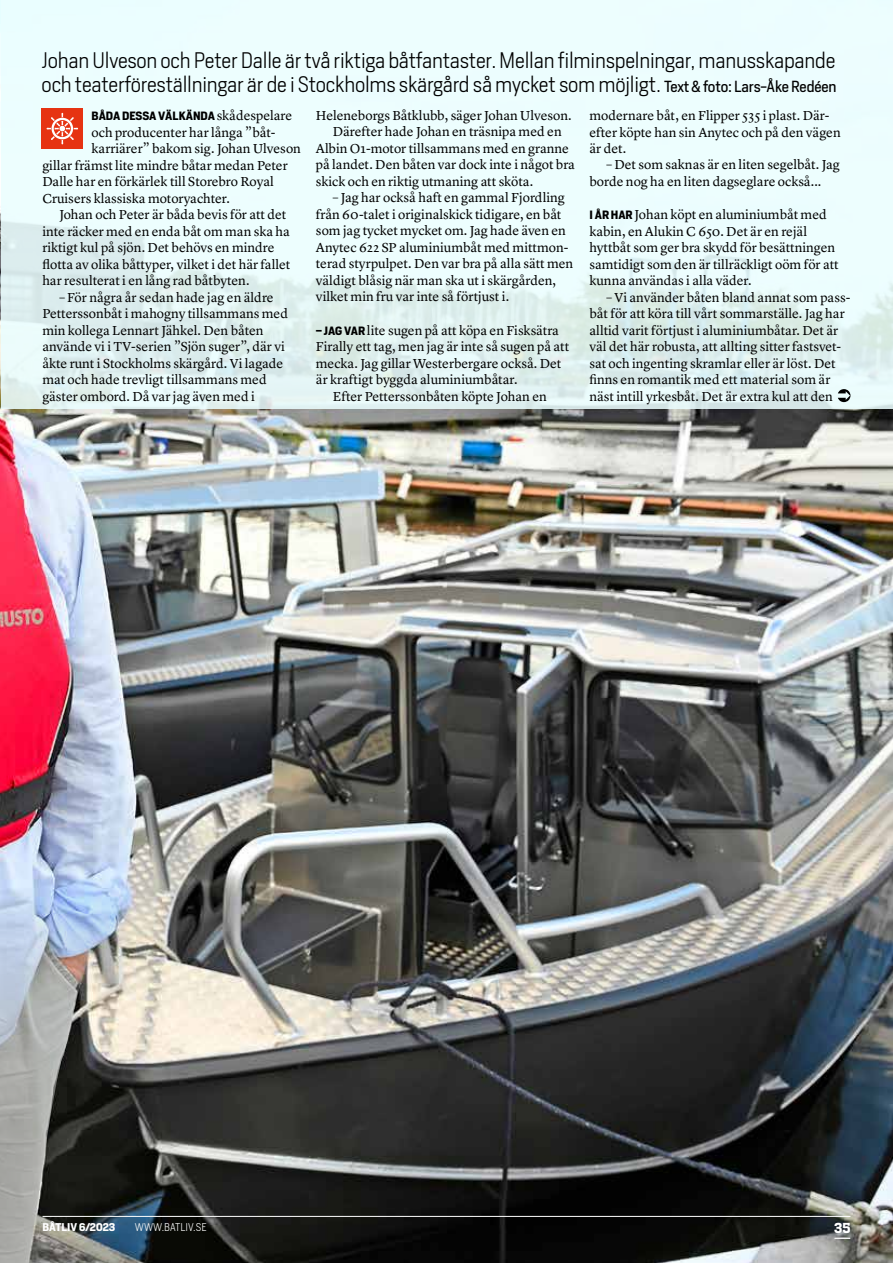
<style>
.page{position:relative;width:893px;height:1263px;background:#fff}
.page>*{position:absolute;margin:0;border:0;box-sizing:border-box;transform-origin:0 0}
.t1{font:300 21px/24px "Heron Sans";letter-spacing:-.01em;color:#000}
.t2{font:13.5px/16.5px "Lyon Text";color:#000}
.t3{font:700 13.5px "Heron Serif";color:#fff}
.t4{font:700 11.25px "Heron Sans";color:#000}
.t5{font:300 10.5px "Heron Sans";color:#fff}
.t6{font:700 10.5px "Heron Sans";color:#fff}
.s1{font-weight:400;font-size:15px}
.s2{font-family:"Lyon Text";font-weight:400;font-size:13.5px}
.s3{font-family:"Heron Sans";font-weight:700;font-size:11.25px}
</style>
<div class="page">
<img style="left:0;top:0;width:893px;height:1263px">
<svg style="left:1px;top:0;width:892px;height:409px;background:#e8f9f9"></svg>
<div style="left:42px;top:108px;width:41px;height:40px;background:#e63312"></div>
<svg style="left:47px;top:113px;width:31px;height:31px"></svg>
<img style="left:0;top:619px;width:137px;height:644px">
<hr style="left:43px;top:1216px;width:807px;height:1px;background:#fff">
<svg style="left:834px;top:1237px;width:16px;height:2px"></svg>
<svg style="left:838px;top:389px;width:12px;height:13px"></svg>
<h1 class="t1" style="left:42px;top:48px;width:796px">Johan Ulveson och Peter Dalle är två riktiga båtfantaster. Mellan filminspelningar, manusskapande och teaterföreställningar är de i Stockholms skärgård så mycket som möjligt. <span class="s1">Text &amp; foto: Lars-Åke Redéen</span></h1>
<p class="t4" style="left:92px;top:108px;width:202px">BÅDA DESSA VÄLKÄNDA <span class="s2">skådespelare</span></p>
<p class="t2" style="left:92px;top:123px;width:185px">och producenter har långa ”båt-</p>
<p class="t2" style="left:92px;top:139px;width:211px">karriärer” bakom sig. Johan Ulveson</p>
<p class="t2" style="left:42px;top:156px;width:247px">gillar främst lite mindre båtar medan Peter</p>
<p class="t2" style="left:42px;top:172px;width:233px">Dalle har en förkärlek till Storebro Royal</p>
<p class="t2" style="left:42px;top:189px;width:189px">Cruisers klassiska motoryachter.</p>
<p class="t2" style="left:59px;top:205px;width:228px">Johan och Peter är båda bevis för att det</p>
<p class="t2" style="left:42px;top:222px;width:249px">inte räcker med en enda båt om man ska ha</p>
<p class="t2" style="left:42px;top:238px;width:234px">riktigt kul på sjön. Det behövs en mindre</p>
<p class="t2" style="left:42px;top:255px;width:249px">flotta av olika båttyper, vilket i det här fallet</p>
<p class="t2" style="left:42px;top:271px;width:209px">har resulterat i en lång rad båtbyten.</p>
<p class="t2" style="left:42px;top:288px;width:247px;text-indent:17px">– För några år sedan hade jag en äldre Petterssonbåt i mahogny tillsammans med min kollega Lennart Jähkel. Den båten använde vi i TV-serien ”Sjön suger”, där vi åkte runt i Stockholms skärgård. Vi lagade mat och hade trevligt tillsammans med gäster ombord. Då var jag även med i</p>
<p class="t2" style="left:316px;top:106px;width:257px">Heleneborgs Båtklubb, säger Johan Ulveson.</p>
<p class="t2" style="left:333px;top:123px;width:230px">Därefter hade Johan en träsnipa med en</p>
<p class="t2" style="left:316px;top:139px;width:255px">Albin O1-motor tillsammans med en granne</p>
<p class="t2" style="left:316px;top:156px;width:261px">på landet. Den båten var dock inte i något bra</p>
<p class="t2" style="left:316px;top:172px;width:219px">skick och en riktig utmaning att sköta.</p>
<p class="t2" style="left:316px;top:189px;width:259px;text-indent:17px">– Jag har också haft en gammal Fjordling från 60-talet i originalskick tidigare, en båt som jag tycket mycket om. Jag hade även en Anytec 622 SP aluminiumbåt med mittmon&shy;terad styrpulpet. Den var bra på alla sätt men väldigt blåsig när man ska ut i skärgården, vilket min fru var inte så förtjust i.</p>
<p class="t2" style="left:316px;top:321px;width:245px"><span class="s3">– JAG VAR</span> lite sugen på att köpa en Fisksätra</p>
<p class="t2" style="left:316px;top:337px;width:255px">Firally ett tag, men jag är inte så sugen på att</p>
<p class="t2" style="left:316px;top:354px;width:247px">mecka. Jag gillar Westerbergare också. Det</p>
<p class="t2" style="left:316px;top:370px;width:203px">är kraftigt byggda aluminiumbåtar.</p>
<p class="t2" style="left:333px;top:387px;width:215px">Efter Petterssonbåten köpte Johan en</p>
<p class="t2" style="left:589px;top:106px;width:253px">modernare båt, en Flipper 535 i plast. Där&shy;efter köpte han sin Anytec och på den vägen är det.</p>
<p class="t2" style="left:589px;top:156px;width:252px;text-indent:17px">– Det som saknas är en liten segelbåt. Jag borde nog ha en liten dagseglare också...</p>
<p class="t2" style="left:589px;top:205px;width:251px"><span class="s3">I ÅR HAR</span> Johan köpt en aluminiumbåt med kabin, en Alukin C 650. Det är en rejäl hyttbåt som ger bra skydd för besättningen samtidigt som den är tillräckligt oöm för att kunna användas i alla väder.</p>
<p class="t2" style="left:589px;top:288px;width:262px;text-indent:17px">– Vi använder båten bland annat som pass&shy;båt för att köra till vårt sommarställe. Jag har alltid varit förtjust i aluminiumbåtar. Det är väl det här robusta, att allting sitter fastsvet&shy;sat och ingenting skramlar eller är löst. Det finns en romantik med ett material som är näst intill yrkesbåt. Det är extra kul att den</p>
<p class="t6" style="left:43px;top:1220px;width:74px">BÅTLIV 6/2023</p>
<p class="t5" style="left:135px;top:1220px;width:73px">WWW.BATLIV.SE</p>
<p class="t3" style="left:834px;top:1219px;width:18px">35</p>
</div>
